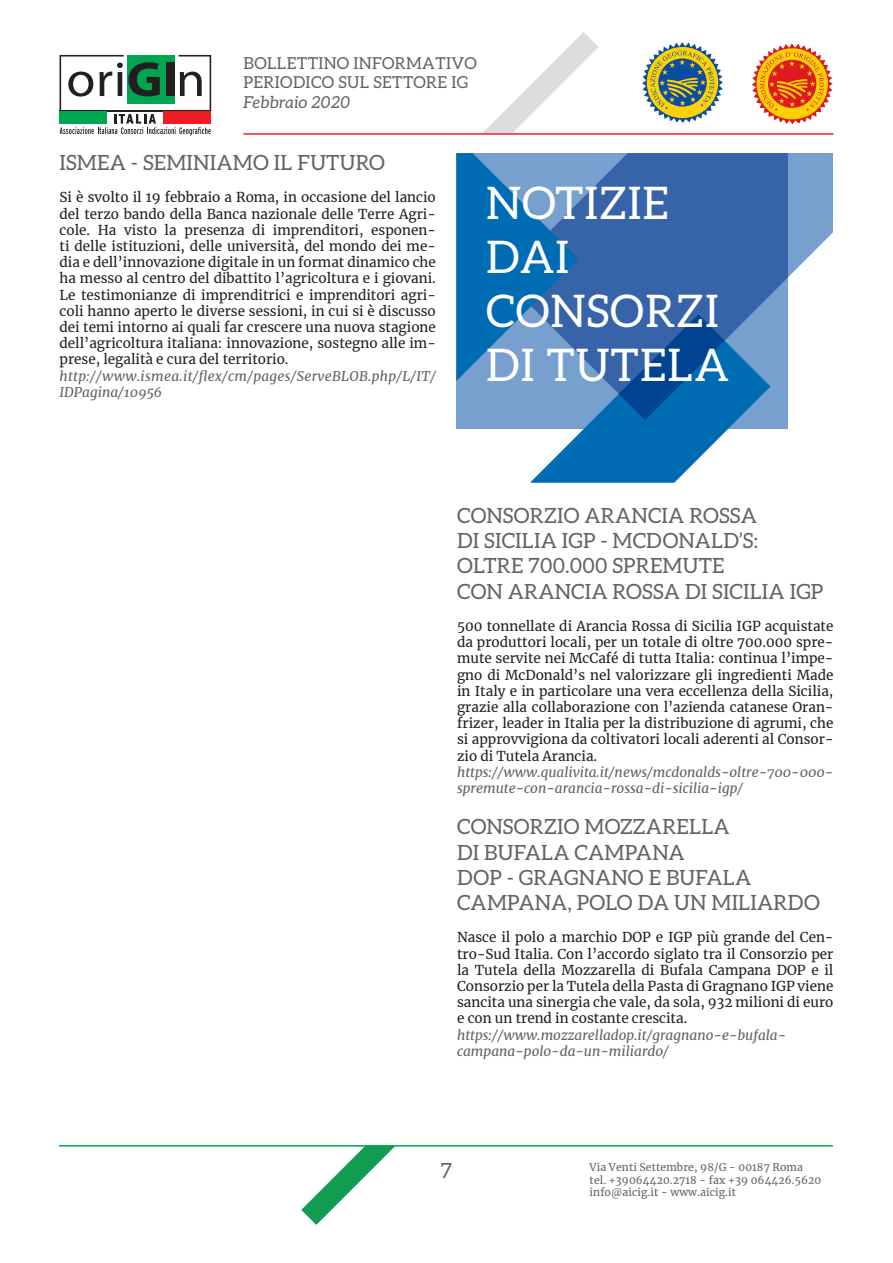
<style>
.page{position:relative;width:893px;height:1263px;background:#fff}
.page>*{position:absolute;margin:0;border:0;box-sizing:border-box;transform-origin:0 0}
.t1{font:45px/54px "Aleo";letter-spacing:.025em;color:#fff}
.t2{font:21px "Aleo";letter-spacing:.01em;color:#636366}
.t3{font:16.5px/19.5px "Aleo";letter-spacing:.02em;color:#636366}
.t4{font:italic 16.5px "Aleo";letter-spacing:.02em;color:#636366}
.t5{font:13.5px/16.2px "Merriweather";color:#231f20;text-align:justify}
.t6{font:italic 13.5px/16.2px "Merriweather";color:#636366}
.t7{font:italic 13.5px/16.2px "Merriweather";letter-spacing:.02em;color:#636366}
.t8{font:10.5px/12.6px "Merriweather";letter-spacing:.01em;color:#636366}
</style>
<div class="page">
<svg style="left:301px;top:1146px;width:94px;height:79px"></svg>
<svg style="left:483px;top:32px;width:115px;height:101px"></svg>
<hr style="left:243px;top:133px;width:590px;height:2px;background:#ee1d23">
<hr style="left:59px;top:1145px;width:774px;height:1px;background:#00a54f">
<svg style="left:60px;top:55px;width:151px;height:81px"></svg>
<div style="left:60px;top:111px;width:47px;height:13px;background:#00a54f"></div>
<div style="left:163px;top:111px;width:48px;height:13px;background:#ee1d23"></div>
<svg style="left:642px;top:42px;width:81px;height:81px"></svg>
<svg style="left:752px;top:43px;width:81px;height:81px"></svg>
<svg style="left:770px;top:153px;width:63px;height:267px"></svg>
<svg style="left:456px;top:153px;width:314px;height:330px;background:#447fba"></svg>
<p class="t3" style="left:243px;top:53px;width:235px">BOLLETTINO INFORMATIVO<br>PERIODICO SUL SETTORE IG</p>
<p class="t4" style="left:243px;top:92px;width:108px">Febbraio 2020</p>
<h2 class="t2" style="left:60px;top:151px;width:99px">ISMEA - SEMINIAMO</h2>
<h2 class="t2" style="left:274px;top:151px;width:39px">IL FUTURO</h2>
<p class="t5" style="left:60px;top:189px;width:378px">Si è svolto il 19 febbraio a Roma, in occasione del lancio del terzo bando della Banca nazionale delle Terre Agri&shy;cole. Ha visto la presenza di imprenditori, esponen&shy;ti delle istituzioni, delle università, del mondo dei me&shy;dia e dell’innovazione digitale in un format dinamico che ha messo al centro del dibattito l’agricoltura e i giovani.<br>Le testimonianze di imprenditrici e imprenditori agri&shy;coli hanno aperto le diverse sessioni, in cui si è discusso dei temi intorno ai quali far crescere una nuova stagione dell’agricoltura italiana: innovazione, sostegno alle im&shy;prese, legalità e cura del territorio.</p>
<p class="t7" style="left:60px;top:367px;width:378px">http://www.ismea.it/flex/cm/pages/ServeBLOB.php/L/IT/<br>IDPagina/10956</p>
<h1 class="t1" style="left:486px;top:175px;width:152px">NOTIZIE<br>DAI<br>CONSORZI<br>DI TUTE</h1>
<h1 class="t1" style="left:668px;top:337px;width:51px">LA</h1>
<h2 class="t2" style="left:457px;top:504px;width:71px">CONSORZIO</h2>
<h2 class="t2" style="left:584px;top:504px;width:32px">ARANCIA</h2>
<h2 class="t2" style="left:689px;top:504px;width:64px">ROSSA</h2>
<h2 class="t2" style="left:457px;top:529px;width:38px">DI SICI</h2>
<h2 class="t2" style="left:522px;top:529px;width:158px">LIA IGP - MCDONA</h2>
<h2 class="t2" style="left:711px;top:529px;width:48px">LD’S:</h2>
<h2 class="t2" style="left:457px;top:554px;width:41px">O LTRE</h2>
<h2 class="t2" style="left:528px;top:554px;width:110px">700.000 SPREMUTE</h2>
<h2 class="t2" style="left:457px;top:579px;width:16px">CON</h2>
<h2 class="t2" style="left:508px;top:579px;width:32px">ARANCIA</h2>
<h2 class="t2" style="left:613px;top:579px;width:110px">ROSSA DI SICI</h2>
<h2 class="t2" style="left:750px;top:579px;width:75px">LIA IGP</h2>
<p class="t5" style="left:457px;top:618px;width:378px">500 tonnellate di Arancia Rossa di Sicilia IGP acquistate da produttori locali, per un totale di oltre 700.000 spre&shy;mute servite nei McCafé di tutta Italia: continua l’impe&shy;gno di McDonald’s nel valorizzare gli ingredienti Made in Italy e in particolare una vera eccellenza della Sicilia, grazie alla collaborazione con l’azienda catanese Oran&shy;frizer, leader in Italia per la distribuzione di agrumi, che si approvvigiona da coltivatori locali aderenti al Consor&shy;zio di Tutela Arancia.</p>
<p class="t6" style="left:457px;top:763px;width:378px">https://www.qualivita.it/news/mcdonalds-oltre-700-000- spremute-con-arancia-rossa-di-sicilia-igp/</p>
<h2 class="t2" style="left:457px;top:815px;width:71px">CONSORZIO</h2>
<h2 class="t2" style="left:584px;top:815px;width:36px">MOZZARE</h2>
<h2 class="t2" style="left:689px;top:815px;width:37px">LLA</h2>
<h2 class="t2" style="left:457px;top:840px;width:43px">DI BUFA</h2>
<h2 class="t2" style="left:541px;top:840px;width:64px">LA CAMPANA</h2>
<h2 class="t2" style="left:457px;top:865px;width:78px">DOP - GRA</h2>
<h2 class="t2" style="left:564px;top:865px;width:32px">GNANO</h2>
<h2 class="t2" style="left:649px;top:865px;width:33px">E BUFA</h2>
<h2 class="t2" style="left:723px;top:865px;width:24px">LA</h2>
<h2 class="t2" style="left:457px;top:891px;width:31px">CAMPANA</h2>
<h2 class="t2" style="left:568px;top:891px;width:198px">, POLODA UN MILIARDO</h2>
<p class="t5" style="left:457px;top:929px;width:378px">Nasce il polo a marchio DOP e IGP più grande del Cen&shy;tro-Sud Italia. Con l’accordo siglato tra il Consorzio per la Tutela della Mozzarella di Bufala Campana DOP e il Consorzio per la Tutela della Pasta di Gragnano IGP viene sancita una sinergia che vale, da sola, 932 milioni di euro e con un trend in costante crescita.</p>
<p class="t6" style="left:457px;top:1026px;width:331px">https://www.mozzarelladop.it/gragnano-e-bufala&shy;campana-polo-da-un-miliardo/</p>
<h2 class="t2" style="left:441px;top:1158px;width:13px">7</h2>
<p class="t8" style="left:590px;top:1161px;width:233px">Via Venti Settembre, 98/G - 00187 Roma tel. +39064420.2718 - fax +39 064426.5620 info@aicig.it - www.aicig.it</p>
</div>
